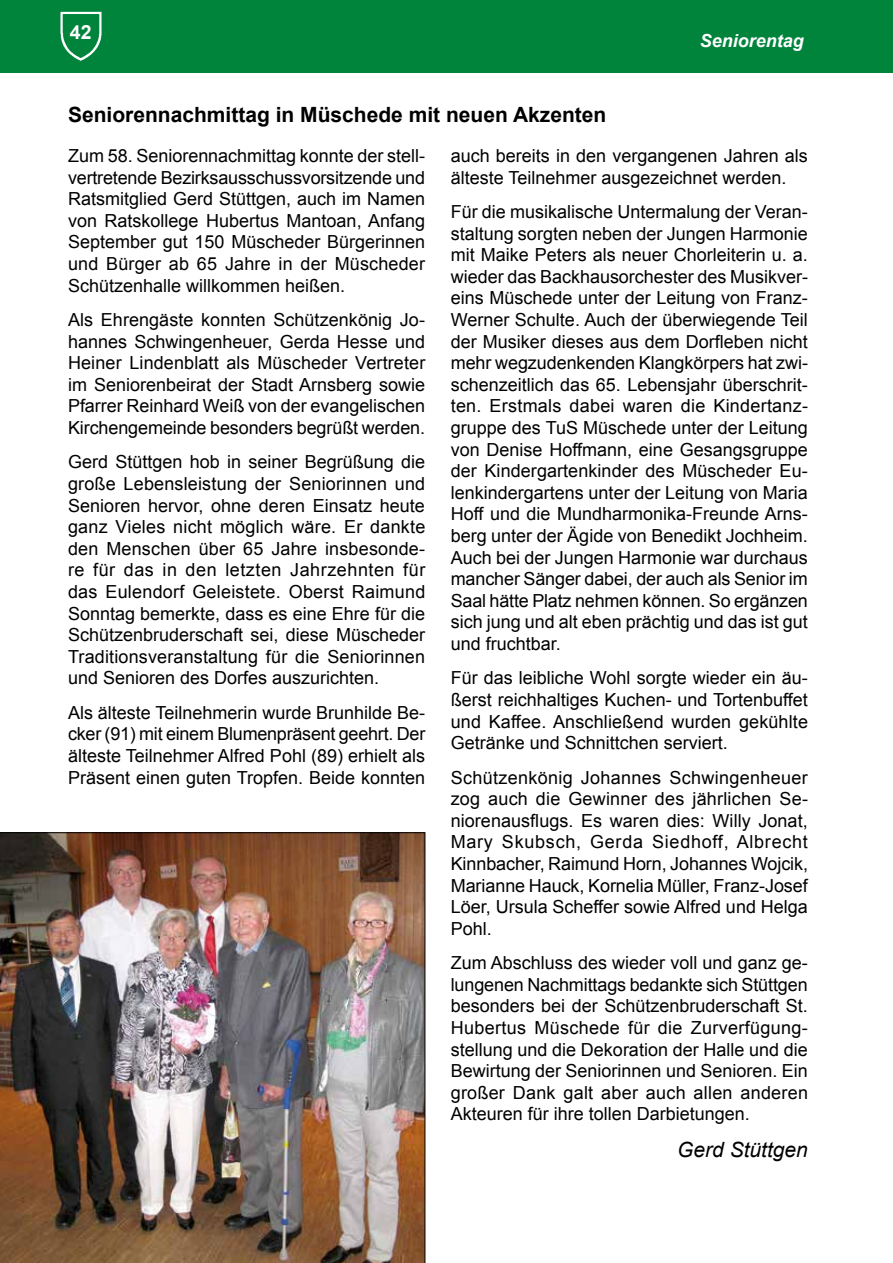
<style>
.page{position:relative;width:893px;height:1263px;background:#fff}
.page>*{position:absolute;margin:0;border:0;box-sizing:border-box;transform-origin:0 0}
.t1{font:700 21px "Arial";color:#000}
.t2{font:italic 21px "Arial";color:#000}
.t3{font:700 19.5px "Arial";color:#fff}
.t4{font:18px/21.6px "Arial";color:#000;text-align:justify}
.t5{font:italic 700 18px "Arial";color:#fff}
</style>
<div class="page">
<div style="left:0;top:0;width:893px;height:72px;background:#00843c"></div>
<img style="left:60px;top:11px;width:42px;height:50px">
<img style="left:0;top:832px;width:425px;height:431px">
<p class="t3" style="left:70px;top:19px;width:23px">42</p>
<p class="t1" style="left:68px;top:100px;width:540px">Seniorennachmittag in Müschede mit neuen Akzenten</p>
<p class="t5" style="left:700px;top:28px;width:106px">Seniorentag</p>
<p class="t4" style="left:68px;top:145px;width:359px">Zum 58. Seniorennachmittag konnte der stell&shy;vertretende Bezirksausschussvorsitzende und Ratsmitglied Gerd Stüttgen, auch im Namen von Ratskollege Hubertus Mantoan, Anfang September gut 150 Müscheder Bürgerinnen und Bürger ab 65 Jahre in der Müscheder Schützenhalle willkommen heißen.</p>
<p class="t4" style="left:68px;top:309px;width:359px">Als Ehrengäste konnten Schützenkönig Jo&shy;hannes Schwingenheuer, Gerda Hesse und Heiner Lindenblatt als Müscheder Vertreter im Seniorenbeirat der Stadt Arnsberg sowie Pfarrer Reinhard Weiß von der evangelischen Kirchengemeinde besonders begrüßt werden.</p>
<p class="t4" style="left:68px;top:451px;width:359px">Gerd Stüttgen hob in seiner Begrüßung die große Lebensleistung der Seniorinnen und Senioren hervor, ohne deren Einsatz heute ganz Vieles nicht möglich wäre. Er dankte den Menschen über 65 Jahre insbesonde&shy;re für das in den letzten Jahrzehnten für das Eulendorf Geleistete. Oberst Raimund Sonntag bemerkte, dass es eine Ehre für die Schützenbruderschaft sei, diese Müscheder Traditionsveranstaltung für die Seniorinnen und Senioren des Dorfes auszurichten.</p>
<p class="t4" style="left:68px;top:702px;width:359px">Als älteste Teilnehmerin wurde Brunhilde Be&shy;cker (91) mit einem Blumenpräsent geehrt. Der älteste Teilnehmer Alfred Pohl (89) erhielt als Präsent einen guten Tropfen. Beide konnten</p>
<p class="t4" style="left:451px;top:145px;width:359px">auch bereits in den vergangenen Jahren als älteste Teilnehmer ausgezeichnet werden.</p>
<p class="t4" style="left:451px;top:201px;width:359px">Für die musikalische Untermalung der Veran&shy;staltung sorgten neben der Jungen Harmonie mit Maike Peters als neuer Chorleiterin u. a. wieder das Backhausorchester des Musikver&shy;eins Müschede unter der Leitung von Franz-Werner Schulte. Auch der überwiegende Teil der Musiker dieses aus dem Dorfleben nicht mehr wegzudenkenden Klangkörpers hat zwi&shy;schenzeitlich das 65. Lebensjahr überschrit&shy;ten. Erstmals dabei waren die Kindertanz&shy;gruppe des TuS Müschede unter der Leitung von Denise Hoffmann, eine Gesangsgruppe der Kindergartenkinder des Müscheder Eu&shy;lenkindergartens unter der Leitung von Maria Hoff und die Mundharmonika-Freunde Arns&shy;berg unter der Ägide von Benedikt Jochheim.<br>Auch bei der Jungen Harmonie war durchaus mancher Sänger dabei, der auch als Senior im Saal hätte Platz nehmen können. So ergänzen sich jung und alt eben prächtig und das ist gut und fruchtbar.</p>
<p class="t4" style="left:451px;top:667px;width:359px">Für das leibliche Wohl sorgte wieder ein äu&shy;ßerst reichhaltiges Kuchen- und Tortenbuffet und Kaffee. Anschließend wurden gekühlte Getränke und Schnittchen serviert.</p>
<p class="t4" style="left:451px;top:766px;width:359px">Schützenkönig Johannes Schwingenheuer zog auch die Gewinner des jährlichen Se&shy;niorenausflugs. Es waren dies: Willy Jonat, Mary Skubsch, Gerda Siedhoff, Albrecht Kinnbacher, Raimund Horn, Johannes Wojcik, Marianne Hauck, Kornelia Müller, Franz-Josef Löer, Ursula Scheffer sowie Alfred und Helga Pohl.</p>
<p class="t4" style="left:451px;top:952px;width:359px">Zum Abschluss des wieder voll und ganz ge&shy;lungenen Nachmittags bedankte sich Stüttgen besonders bei der Schützenbruderschaft St.<br>Hubertus Müschede für die Zurverfügung&shy;stellung und die Dekoration der Halle und die Bewirtung der Seniorinnen und Senioren. Ein großer Dank galt aber auch allen anderen Akteuren für ihre tollen Darbietungen.</p>
<p class="t2" style="left:677px;top:1136px;width:132px">Gerd Stüttgen</p>
</div>
